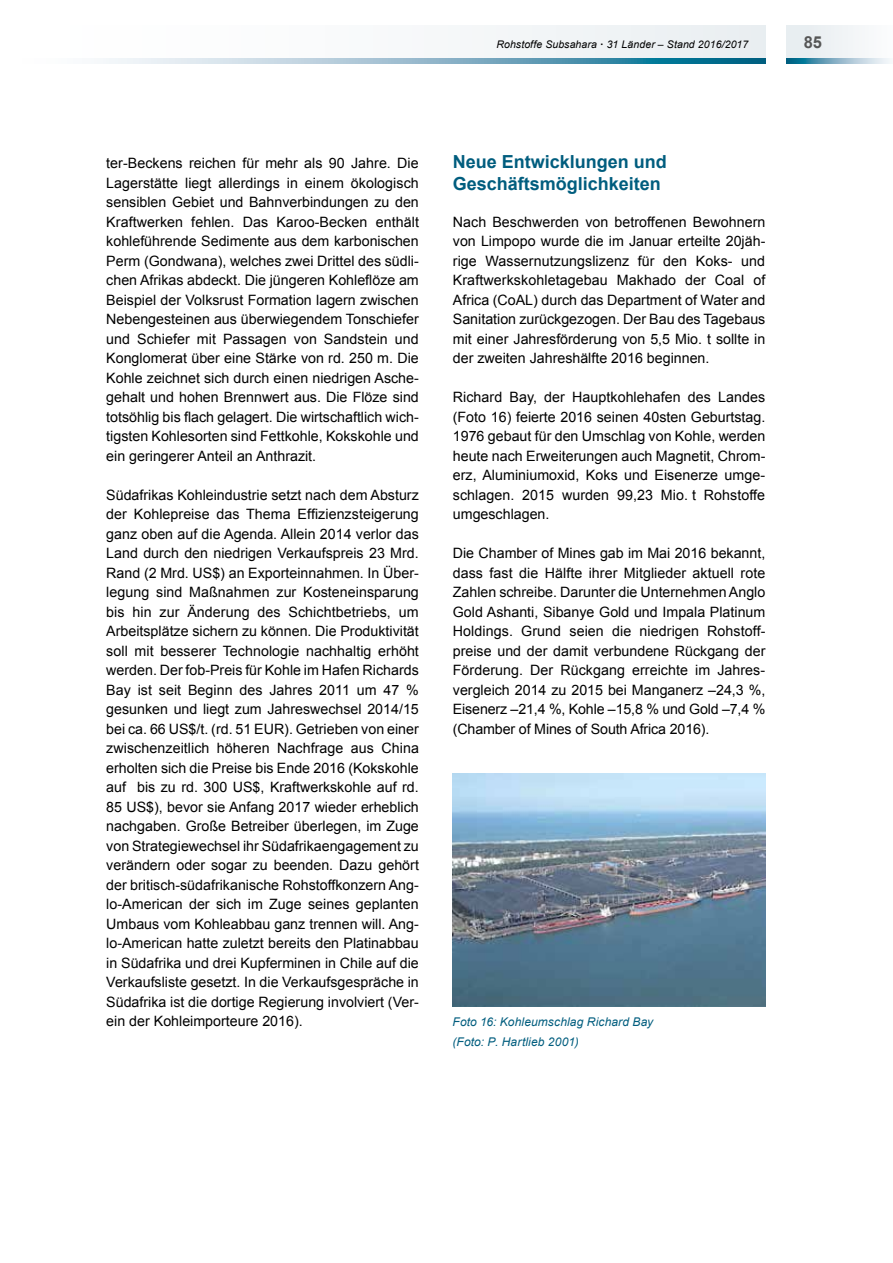
<style>
.page{position:relative;width:893px;height:1263px;background:#fff}
.page>*{position:absolute;margin:0;border:0;box-sizing:border-box;transform-origin:0 0}
.t1{font:700 18px/21.6px "Arial";color:#005d7e}
.t2{font:700 16.5px "Arial";color:#565656}
.t3{font:14.25px/19.5px "Arial";color:#000;text-align:justify}
.t4{font:italic 12px/19.5px "Arial";letter-spacing:.015em;color:#005d7e}
.t5{font:italic 10.5px "Arial";letter-spacing:.01em;color:#000}
.s1{font-weight:700;font-style:normal}
</style>
<div class="page">
<div style="left:0;top:26px;width:765px;height:38px;background:linear-gradient(to right,#fff,#ebf0f2)"></div>
<svg style="left:0;top:58px;width:765px;height:6px"></svg>
<div style="left:787px;top:26px;width:106px;height:38px;background:#f0f3f5"></div>
<svg style="left:787px;top:58px;width:92px;height:6px"></svg>
<img style="left:453px;top:773px;width:312px;height:233px">
<p class="t5" style="left:496px;top:37px;width:253px">Rohstoffe Subsahara <span class="s1">·</span> 31 Länder – Stand 2016/2017</p>
<p class="t2" style="left:804px;top:31px;width:20px">85</p>
<p class="t3" style="left:106px;top:154px;width:314px">ter-Beckens reichen für mehr als 90 Jahre. Die Lagerstätte liegt allerdings in einem ökologisch sensiblen Gebiet und Bahnverbindungen zu den Kraftwerken fehlen. Das Karoo-Becken enthält kohleführende Sedimente aus dem karbonischen Perm (Gondwana), welches zwei Drittel des südli&shy;chen Afrikas abdeckt. Die jüngeren Kohleflöze am Beispiel der Volksrust Formation lagern zwischen Nebengesteinen aus überwiegendem Tonschiefer und Schiefer mit Passagen von Sandstein und Konglomerat über eine Stärke von rd. 250 m. Die Kohle zeichnet sich durch einen niedrigen Asche&shy;gehalt und hohen Brennwert aus. Die Flöze sind totsöhlig bis flach gelagert. Die wirtschaftlich wich&shy;tigsten Kohlesorten sind Fettkohle, Kokskohle und ein geringerer Anteil an Anthrazit.</p>
<p class="t3" style="left:106px;top:485px;width:314px">Südafrikas Kohleindustrie setzt nach dem Absturz der Kohlepreise das Thema Effizienzsteigerung ganz oben auf die Agenda. Allein 2014 verlor das Land durch den niedrigen Verkaufspreis 23 Mrd.<br>Rand (2 Mrd. US$) an Exporteinnahmen. In Über&shy;legung sind Maßnahmen zur Kosteneinsparung bis hin zur Änderung des Schichtbetriebs, um Arbeitsplätze sichern zu können. Die Produktivität soll mit besserer Technologie nachhaltig erhöht werden. Der fob-Preis für Kohle im Hafen Richards Bay ist seit Beginn des Jahres 2011 um 47 % gesunken und liegt zum Jahreswechsel 2014/15 bei ca. 66 US$/t. (rd. 51 EUR). Getrieben von einer zwischenzeitlich höheren Nachfrage aus China erholten sich die Preise bis Ende 2016 (Kokskohle auf bis zu rd. 300 US$, Kraftwerkskohle auf rd.<br>85 US$), bevor sie Anfang 2017 wieder erheblich nachgaben. Große Betreiber überlegen, im Zuge von Strategiewechsel ihr Südafrikaengagement zu verändern oder sogar zu beenden. Dazu gehört der britisch-südafrikanische Rohstoffkonzern Ang&shy;lo-American der sich im Zuge seines geplanten Umbaus vom Kohleabbau ganz trennen will. Ang&shy;lo-American hatte zuletzt bereits den Platinabbau in Südafrika und drei Kupferminen in Chile auf die Verkaufsliste gesetzt. In die Verkaufsgespräche in Südafrika ist die dortige Regierung involviert (Ver&shy;ein der Kohleimporteure 2016).</p>
<p class="t1" style="left:453px;top:152px;width:216px">Neue Entwicklungen und<br>Geschäftsmöglichkeiten</p>
<p class="t3" style="left:453px;top:212px;width:314px">Nach Beschwerden von betroffenen Bewohnern von Limpopo wurde die im Januar erteilte 20jäh&shy;rige Wassernutzungslizenz für den Koks- und Kraftwerkskohletagebau Makhado der Coal of Africa (CoAL) durch das Department of Water and Sanitation zurückgezogen. Der Bau des Tagebaus mit einer Jahresförderung von 5,5 Mio. t sollte in der zweiten Jahreshälfte 2016 beginnen.</p>
<p class="t3" style="left:453px;top:388px;width:314px">Richard Bay, der Hauptkohlehafen des Landes (Foto 16) feierte 2016 seinen 40sten Geburtstag.<br>1976 gebaut für den Umschlag von Kohle, werden heute nach Erweiterungen auch Magnetit, Chrom&shy;erz, Aluminiumoxid, Koks und Eisenerze umge&shy;schlagen. 2015 wurden 99,23 Mio. t Rohstoffe umgeschlagen.</p>
<p class="t3" style="left:453px;top:544px;width:314px">Die Chamber of Mines gab im Mai 2016 bekannt, dass fast die Hälfte ihrer Mitglieder aktuell rote Zahlen schreibe. Darunter die Unternehmen Anglo Gold Ashanti, Sibanye Gold und Impala Platinum Holdings. Grund seien die niedrigen Rohstoff&shy;preise und der damit verbundene Rückgang der Förderung. Der Rückgang erreichte im Jahres&shy;vergleich 2014 zu 2015 bei Manganerz –24,3 %, Eisenerz –21,4 %, Kohle –15,8 % und Gold –7,4 % (Chamber of Mines of South Africa 2016).</p>
<p class="t4" style="left:452px;top:1013px;width:202px">Foto 16: Kohleumschlag Richard Bay (Foto: P. Hartlieb 2001)</p>
</div>
